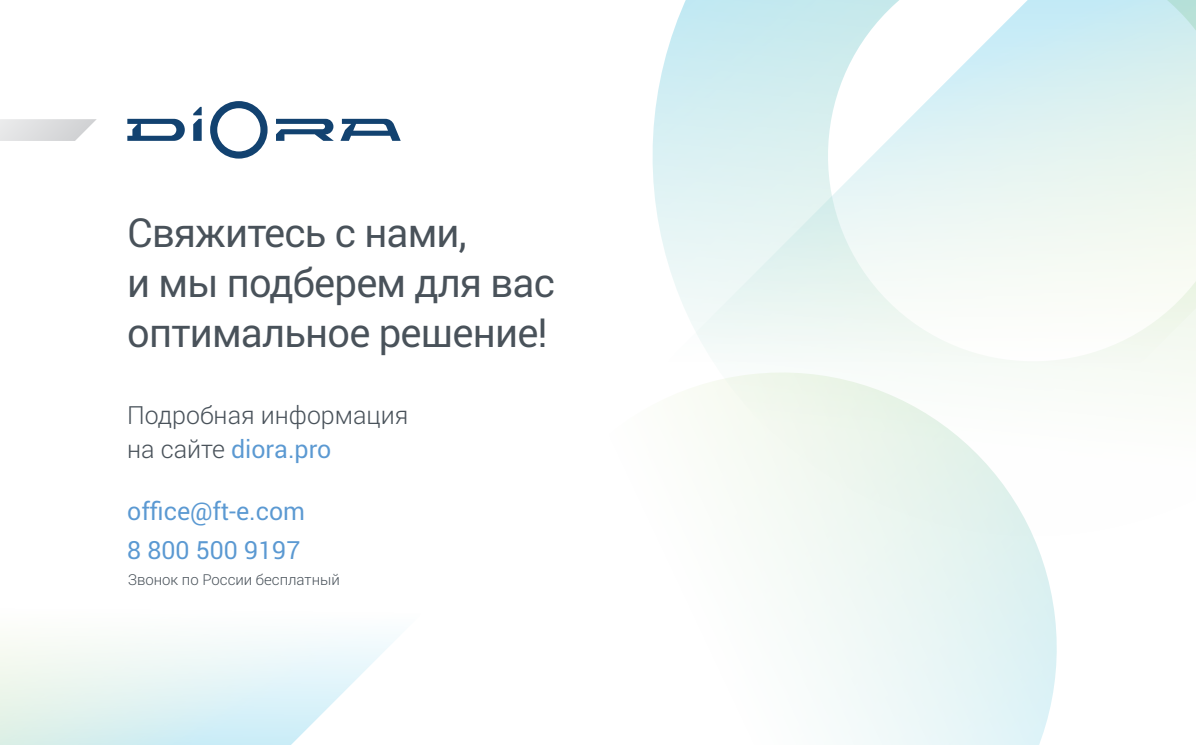
<style>
.page{position:relative;width:1196px;height:745px;background:#fff}
.page>*{position:absolute;margin:0;border:0;box-sizing:border-box;transform-origin:0 0}
.t1{font:40px/50px "Roboto";letter-spacing:-.02em;color:#49525a}
.t2{font:300 25px/33.8px "Roboto";color:#49525a}
.t3{font:25px/38.8px "Roboto";color:#5b99d2}
.t4{font:300 15px "Roboto";color:#49525a}
.s1{font-weight:400;color:#5b99d2}
</style>
<div class="page">
<svg style="left:0;top:636px;width:397px;height:108px"></svg>
<svg style="left:210px;top:101px;width:58px;height:57px"></svg>
<svg style="left:127px;top:119px;width:58px;height:22px"></svg>
<svg style="left:340px;top:119px;width:61px;height:22px"></svg>
<svg style="left:193px;top:107px;width:9px;height:34px"></svg>
<svg style="left:276px;top:119px;width:58px;height:22px"></svg>
<svg style="left:0;top:119px;width:97px;height:22px;background:#e0e1e2"></svg>
<svg style="left:652px;top:0;width:544px;height:384px"></svg>
<svg style="left:652px;top:357px;width:420px;height:387px"></svg>
<p class="t1" style="left:127px;top:206px;width:429px">Свяжитесь с нами,<br>и мы подберем для вас оптимальное решение!</p>
<p class="t2" style="left:127px;top:397px;width:283px">Подробная информация на сайте <span class="s1">diora.pro</span></p>
<p class="t3" style="left:127px;top:490px;width:179px">office@ft-e.com<br>8 800 500 9197</p>
<p class="t4" style="left:128px;top:568px;width:213px">Звонок по России бесплатный</p>
</div>
